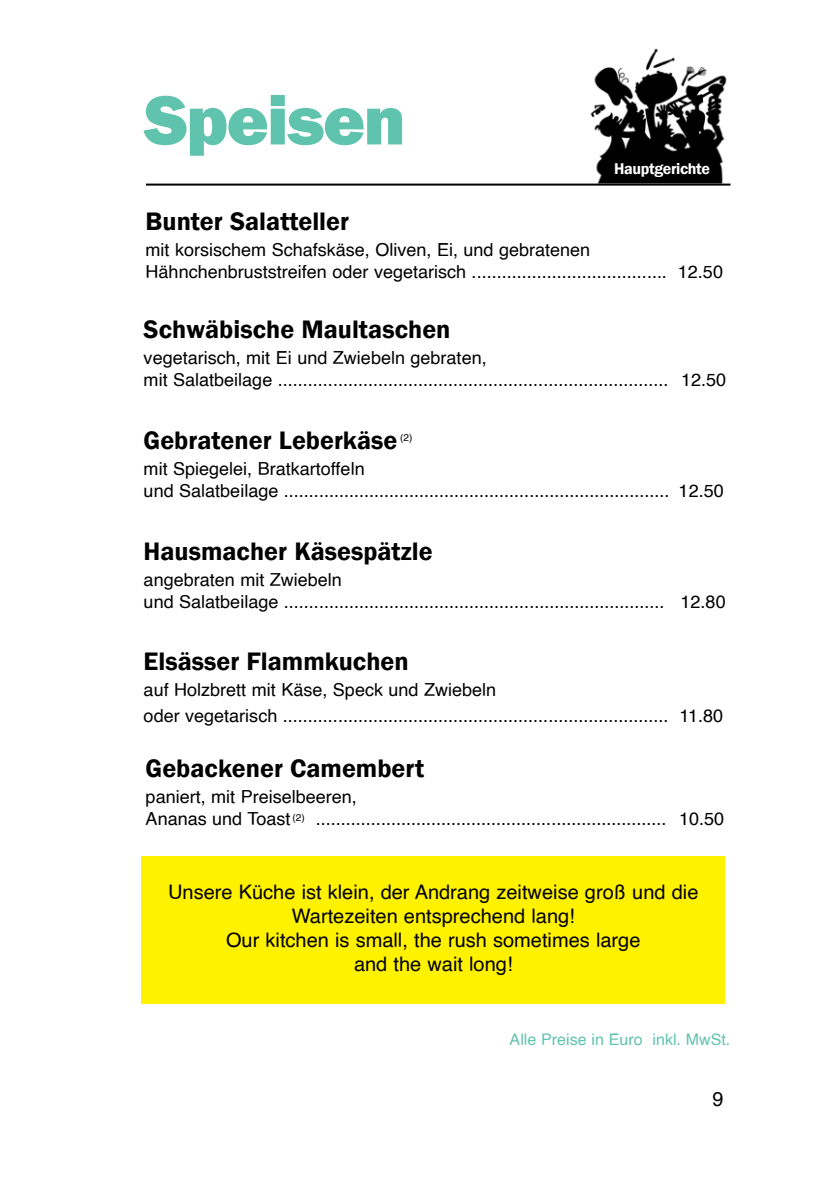
<style>
.page{position:relative;width:840px;height:1191px;background:#fff}
.page>*{position:absolute;margin:0;border:0;box-sizing:border-box;transform-origin:0 0}
.t1{font:800 72px "Franklin Gothic";letter-spacing:-.025em;color:#60c3ad}
.t2{font:600 26px "Franklin Gothic";color:#000}
.t3{font:20px/24px "Helvetica";color:#000;text-align:center}
.t4{font:18px/22px "Helvetica";color:#000}
.t5{font:16px "Helvetica";color:#60c3ad}
.t6{font:600 16px "Franklin Gothic";letter-spacing:-.025em;color:#fff}
.t7{font:10px "Helvetica";color:#000}
</style>
<div class="page">
<img style="left:590px;top:48px;width:137px;height:135px">
<hr style="left:146px;top:184px;width:584px;height:2px;background:#000">
<div style="left:141px;top:856px;width:583px;height:148px;background:#fff200"></div>
<h1 class="t1" style="left:144px;top:74px;width:263px">Speisen</h1>
<p class="t6" style="left:614px;top:159px;width:97px">Hauptgerichte</p>
<h2 class="t2" style="left:145px;top:205px;width:205px">Bunter Salatteller</h2>
<p class="t4" style="left:145px;top:239px;width:578px">mit korsischem Schafskäse, Oliven, Ei, und gebratenen<br>Hähnchenbruststreifen oder vegetarisch ....................................... 12.50</p>
<h2 class="t2" style="left:143px;top:313px;width:308px">Schwäbische Maultaschen</h2>
<p class="t4" style="left:143px;top:347px;width:583px">vegetarisch, mit Ei und Zwiebeln gebraten,<br>mit Salatbeilage .............................................................................. 12.50</p>
<h2 class="t2" style="left:143px;top:424px;width:255px">Gebratener Leberkäse</h2>
<p class="t7" style="left:400px;top:430px;width:14px">(2)</p>
<p class="t4" style="left:143px;top:458px;width:581px">mit Spiegelei, Bratkartoffeln<br>und Salatbeilage ............................................................................. 12.50</p>
<h2 class="t2" style="left:143px;top:535px;width:290px">Hausmacher Käsespätzle</h2>
<p class="t4" style="left:143px;top:569px;width:583px">angebraten mit Zwiebeln<br>und Salatbeilage ............................................................................ 12.80</p>
<h2 class="t2" style="left:143px;top:645px;width:266px">Elsässer Flammkuchen</h2>
<p class="t4" style="left:143px;top:677px;width:580px;line-height:26px">auf Holzbrett mit Käse, Speck und Zwiebeln<br>oder vegetarisch ............................................................................. 11.80</p>
<h2 class="t2" style="left:145px;top:752px;width:280px">Gebackener Camembert</h2>
<p class="t4" style="left:145px;top:786px;width:579px">paniert, mit Preiselbeeren,<br>Ananas und Toast <sup>(2)</sup> ...................................................................... 10.50</p>
<p class="t3" style="left:168px;top:880px;width:531px">Unsere Küche ist klein, der Andrang zeitweise groß und die Wartezeiten entsprechend lang!<br>Our kitchen is small, the rush sometimes large<br>and the wait long!</p>
<p class="t5" style="left:509px;top:1026px;width:222px">Alle Preise in Euro inkl. MwSt.</p>
<p class="t3" style="left:712px;top:1087px;width:13px">9</p>
</div>
